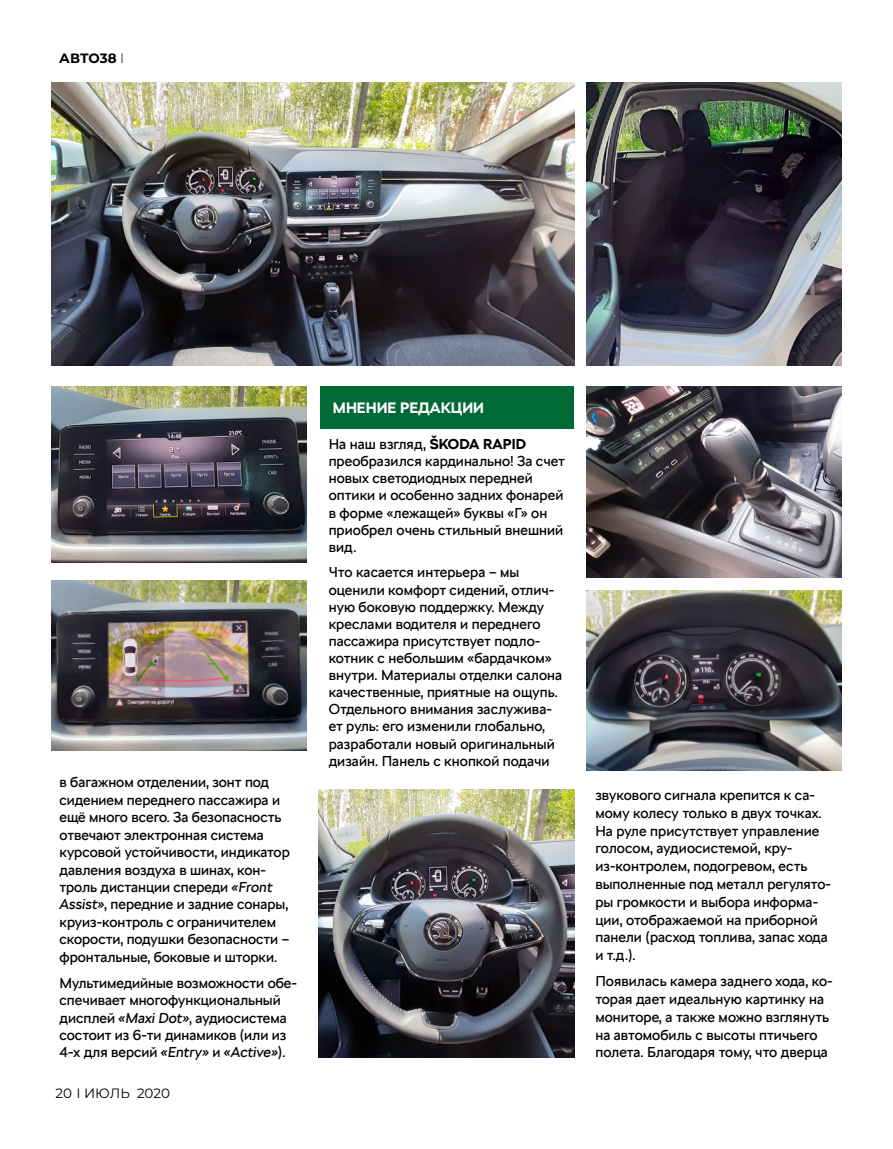
<style>
.page{position:relative;width:893px;height:1149px;background:#fff}
.page>*{position:absolute;margin:0;border:0;box-sizing:border-box;transform-origin:0 0}
.t1{font:700 15px "SKODA Next";color:#fff}
.t2{font:14.25px/17.1px "SKODA Next";color:#000}
.t3{font:13.5px "Montserrat";letter-spacing:-.005em;color:#000}
.t4{font:700 13.5px "Montserrat";letter-spacing:-.01em;color:#000}
.s1{font-weight:300}
.s2{font-style:italic}
.s3{font-weight:700}
</style>
<div class="page">
<img style="left:51px;top:82px;width:523px;height:284px">
<img style="left:587px;top:82px;width:255px;height:284px">
<img style="left:51px;top:386px;width:255px;height:176px">
<img style="left:51px;top:580px;width:255px;height:170px">
<img style="left:587px;top:386px;width:255px;height:191px">
<img style="left:587px;top:590px;width:255px;height:180px">
<img style="left:319px;top:789px;width:255px;height:268px">
<div style="left:320px;top:386px;width:254px;height:42px;background:#006a35"></div>
<p class="t4" style="left:59px;top:48px;width:66px">АВТО38 <span class="s1">I</span></p>
<p class="t2" style="left:60px;top:773px;width:232px">в багажном отделении, зонт под сидением переднего пассажира и ещё много всего. За безопасность отвечают электронная система курсовой устойчивости, индикатор давления воздуха в шинах, кон&shy;троль дистанции спереди <span class="s2">«Front<br>Assist»</span>, передние и задние сонары, круиз-контроль с ограничителем скорости, подушки безопасности – фронтальные, боковые и шторки.</p>
<p class="t2" style="left:60px;top:973px;width:239px">Мультимедийные возможности обе&shy;спечивает многофункциональный дисплей <span class="s2">«Maxi Dot»</span>, аудиосистема состоит из 6-ти динамиков (или из 4-х для версий <span class="s2">«Entry»</span> и <span class="s2">«Active»</span>).</p>
<p class="t3" style="left:56px;top:1083px;width:116px">20 I ИЮЛЬ 2020</p>
<p class="t1" style="left:333px;top:399px;width:153px">МНЕНИЕ РЕДАКЦИИ</p>
<p class="t2" style="left:329px;top:435px;width:238px">На наш взгляд, <span class="s3">ŠKODA RAPID </span>преобразился кардинально! За счет новых светодиодных передней оптики и особенно задних фонарей в форме «лежащей» буквы «Г» он приобрел очень стильный внешний вид.</p>
<p class="t2" style="left:329px;top:563px;width:235px">Что касается интерьера – мы оценили комфорт сидений, отлич&shy;ную боковую поддержку. Между креслами водителя и переднего пассажира присутствует подло&shy;котник с небольшим «бардачком» внутри. Материалы отделки салона качественные, приятные на ощупь.<br>Отдельного внимания заслужива&shy;ет руль: его изменили глобально, разработали новый оригинальный дизайн. Панель с кнопкой подачи</p>
<p class="t2" style="left:595px;top:786px;width:237px;line-height:17.7px">звукового сигнала крепится к са&shy;мому колесу только в двух точках.<br>На руле присутствует управление голосом, аудиосистемой, кру&shy;из-контролем, подогревом, есть выполненные под металл регулято&shy;ры громкости и выбора информа&shy;ции, отображаемой на приборной панели (расход топлива, запас хода и т.д.).</p>
<p class="t2" style="left:595px;top:972px;width:239px;line-height:17.7px">Появилась камера заднего хода, ко&shy;торая дает идеальную картинку на мониторе, а также можно взглянуть на автомобиль с высоты птичьего полета. Благодаря тому, что дверца</p>
</div>
